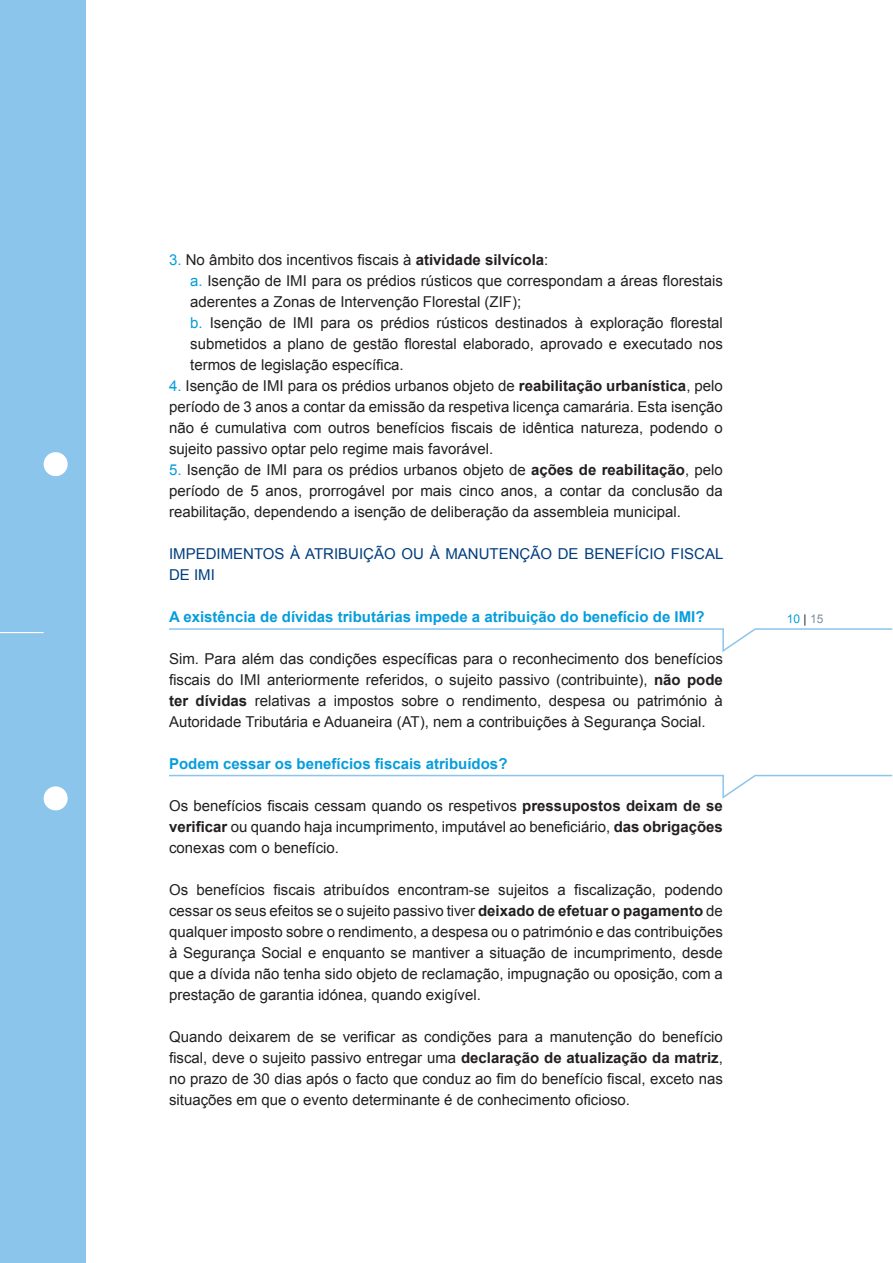
<style>
.page{position:relative;width:893px;height:1263px;background:#fff}
.page>*{position:absolute;margin:0;border:0;box-sizing:border-box;transform-origin:0 0}
.t1{font:15px/21px "Arial";color:#231f20;text-align:justify}
.t2{font:700 15px "Arial";color:#069ddc}
.t3{font:15px/21px "Arial";color:#013d7d}
.t4{font:12px "Arial";color:#069ddc}
.s1{color:#069ddc}
.s2{font-weight:700}
.s3{color:#231f20}
.s4{color:#808ea1}
</style>
<div class="page">
<svg style="left:169px;top:628px;width:724px;height:24px"></svg>
<div style="left:0;top:0;width:85px;height:1263px;background:#8bc5eb"></div>
<div style="left:44px;top:452px;width:24px;height:24px;background:#fff;border-radius:50%"></div>
<div style="left:44px;top:786px;width:24px;height:24px;background:#fff;border-radius:50%"></div>
<hr style="left:0;top:632px;width:44px;height:1px;background:#fff">
<svg style="left:169px;top:774px;width:724px;height:25px"></svg>
<p class="t1" style="left:190px;top:249px;width:534px;text-align:left;text-indent:-21px"><span class="s1">3.</span> No âmbito dos incentivos fiscais à <span class="s2">atividade silvícola</span>:<br><span class="s1">a.</span> Isenção de IMI para os prédios rústicos que correspondam a áreas florestais aderentes a Zonas de Intervenção Florestal (ZIF);<br><span class="s1">b.</span> Isenção de IMI para os prédios rústicos destinados à exploração florestal submetidos a plano de gestão florestal elaborado, aprovado e executado nos termos de legislação específica.</p>
<p class="t1" style="left:169px;top:375px;width:555px"><span class="s1">4.</span> Isenção de IMI para os prédios urbanos objeto de <span class="s2">reabilitação urbanística</span>, pelo período de 3 anos a contar da emissão da respetiva licença camarária. Esta isenção não é cumulativa com outros benefícios fiscais de idêntica natureza, podendo o sujeito passivo optar pelo regime mais favorável.</p>
<p class="t1" style="left:169px;top:459px;width:555px"><span class="s1">5.</span> Isenção de IMI para os prédios urbanos objeto de <span class="s2">ações de reabilitação</span>, pelo período de 5 anos, prorrogável por mais cinco anos, a contar da conclusão da reabilitação, dependendo a isenção de deliberação da assembleia municipal.</p>
<p class="t3" style="left:169px;top:543px;width:556px">IMPEDIMENTOS À ATRIBUIÇÃO OU À MANUTENÇÃO DE BENEFÍCIO FISCAL<br>DE IMI</p>
<p class="t2" style="left:169px;top:607px;width:537px">A existência de dívidas tributárias impede a atribuição do benefício de IMI?</p>
<p class="t1" style="left:169px;top:648px;width:555px">Sim. Para além das condições específicas para o reconhecimento dos benefícios fiscais do IMI anteriormente referidos, o sujeito passivo (contribuinte), <span class="s2">não pode ter dívidas</span> relativas a impostos sobre o rendimento, despesa ou património à Autoridade Tributária e Aduaneira (AT), nem a contribuições à Segurança Social.</p>
<p class="t2" style="left:169px;top:754px;width:340px">Podem cessar os benefícios fiscais atribuídos?</p>
<p class="t1" style="left:169px;top:795px;width:555px">Os benefícios fiscais cessam quando os respetivos <span class="s2">pressupostos deixam de se verificar</span> ou quando haja incumprimento, imputável ao beneficiário, <span class="s2">das obrigações </span>conexas com o benefício.</p>
<p class="t1" style="left:169px;top:879px;width:555px">Os benefícios fiscais atribuídos encontram-se sujeitos a fiscalização, podendo cessar os seus efeitos se o sujeito passivo tiver <span class="s2">deixado de efetuar o pagamento</span> de qualquer imposto sobre o rendimento, a despesa ou o património e das contribuições à Segurança Social e enquanto se mantiver a situação de incumprimento, desde que a dívida não tenha sido objeto de reclamação, impugnação ou oposição, com a prestação de garantia idónea, quando exigível.</p>
<p class="t1" style="left:169px;top:1026px;width:555px">Quando deixarem de se verificar as condições para a manutenção do benefício fiscal, deve o sujeito passivo entregar uma <span class="s2">declaração de atualização da matriz</span>, no prazo de 30 dias após o facto que conduz ao fim do benefício fiscal, exceto nas situações em que o evento determinante é de conhecimento oficioso.</p>
<p class="t4" style="left:787px;top:611px;width:38px">10 <span class="s3">|</span> <span class="s4">15</span></p>
</div>
